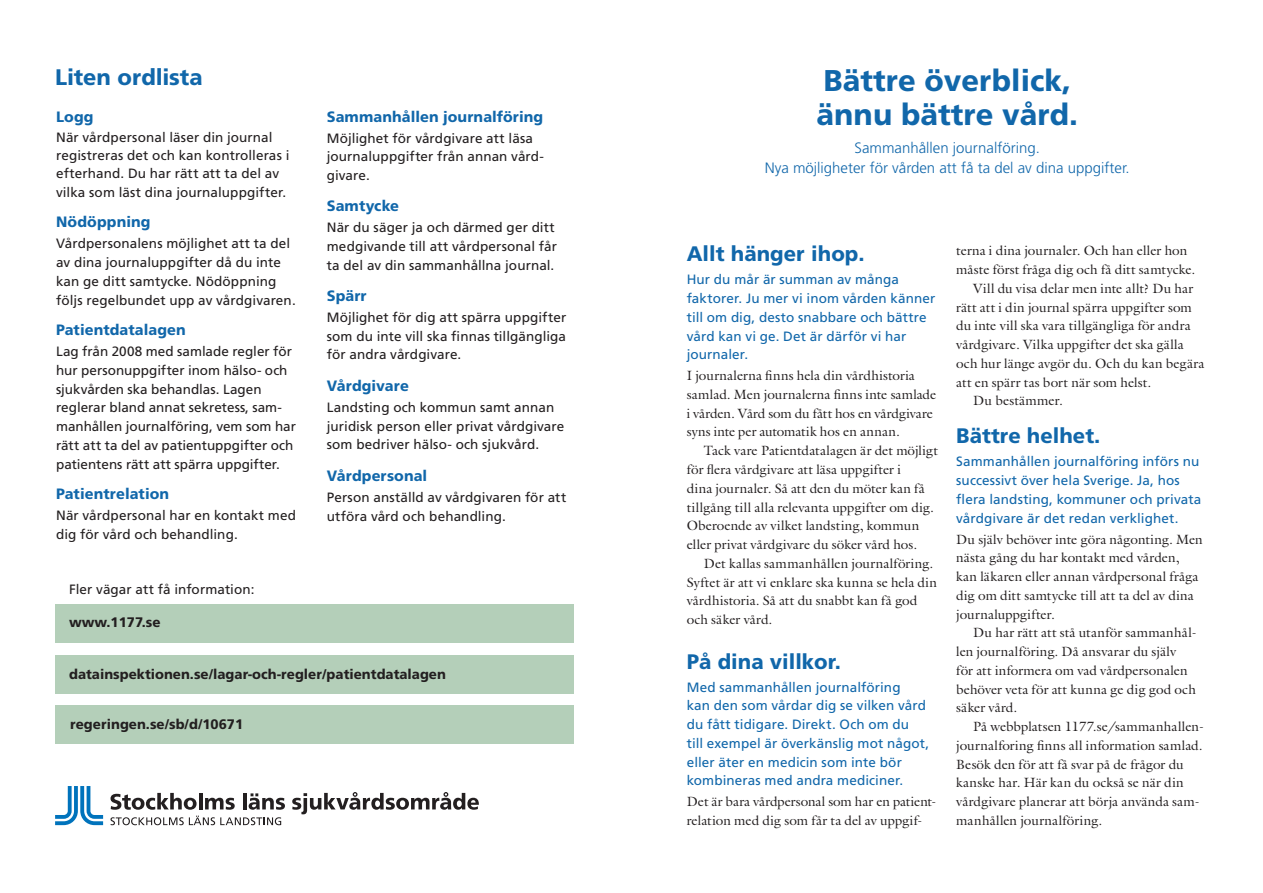
<style>
.page{position:relative;width:1263px;height:893px;background:#fff}
.page>*{position:absolute;margin:0;border:0;box-sizing:border-box;transform-origin:0 0}
.t1{font:800 30px/34.5px "Frutiger SLLOTF";color:#1167aa}
.t2{font:800 22.5px "Frutiger SLLOTF";letter-spacing:-.005em;color:#1167aa}
.Rubrik1{font:800 21px "Frutiger SLLOTF";color:#1167aa}
.Ordlista{font:800 15px "Frutiger SLLOTF";letter-spacing:.005em;color:#1167aa}
.t3{font:300 15px/19.5px "Frutiger SLLOTF";color:#1167aa;text-align:center}
.t4{font:800 13.8px "Frutiger SLLOTF";color:#231f20}
.Ingress1{font:13.5px/18.8px "Frutiger SLLOTF";letter-spacing:.005em;color:#231f20}
.Bröd_indrag{font:13.5px/18.8px "Galliard Std";letter-spacing:.005em;color:#231f20}
.Bröd1{font:13.5px/18.8px "Galliard Std";letter-spacing:.005em;color:#231f20}
.Ingress1-2{font:13.5px/18.8px "Frutiger SLLOTF";letter-spacing:.005em;color:#1167aa}
.Ingress{font:13.5px "Frutiger SLLOTF";letter-spacing:.005em;color:#231f20}
</style>
<div class="page">
<div style="left:55px;top:605px;width:519px;height:38px;background:#b4cfb9"></div>
<div style="left:55px;top:656px;width:519px;height:38px;background:#b4cfb9"></div>
<div style="left:55px;top:706px;width:519px;height:38px;background:#b4cfb9"></div>
<svg style="left:55px;top:786px;width:48px;height:39px"></svg>
<svg style="left:111px;top:793px;width:86px;height:17px"></svg>
<hr style="left:199px;top:793px;width:3px;height:16px;background:#231f20">
<svg style="left:205px;top:798px;width:30px;height:12px"></svg>
<hr style="left:243px;top:793px;width:3px;height:16px;background:#231f20">
<svg style="left:249px;top:793px;width:36px;height:17px"></svg>
<svg style="left:292px;top:792px;width:187px;height:22px"></svg>
<svg style="left:110px;top:816px;width:171px;height:9px"></svg>
<p class="t2" style="left:55px;top:64px;width:149px">Liten ordlista</p>
<p class="Ordlista" style="left:56px;top:108px;width:39px">Logg</p>
<p class="Ingress1" style="left:56px;top:128px;width:235px;line-height:18.3px">När vårdpersonal läser din journal registreras det och kan kontrolleras i efterhand. Du har rätt att ta del av vilka som läst dina journaluppgifter.</p>
<p class="Ordlista" style="left:56px;top:213px;width:96px">Nödöppning</p>
<p class="Ingress1" style="left:56px;top:234px;width:241px">Vårdpersonalens möjlighet att ta del av dina journaluppgifter då du inte kan ge ditt samtycke. Nödöppning följs regelbundet upp av vårdgivaren.</p>
<p class="Ordlista" style="left:56px;top:321px;width:131px">Patientdatalagen</p>
<p class="Ingress1" style="left:56px;top:342px;width:241px">Lag från 2008 med samlade regler för hur personuppgifter inom hälso- och sjukvården ska behandlas. Lagen reglerar bland annat sekretess, sam&shy;manhållen journalföring, vem som har rätt att ta del av patientuppgifter och patientens rätt att spärra uppgifter.</p>
<p class="Ordlista" style="left:56px;top:485px;width:115px">Patientrelation</p>
<p class="Ingress1" style="left:56px;top:506px;width:241px">När vårdpersonal har en kontakt med dig för vård och behandling.</p>
<p class="Ingress" style="left:69px;top:581px;width:187px">Fler vägar att få information:</p>
<p class="t4" style="left:69px;top:614px;width:93px">www.1177.se</p>
<p class="Ordlista" style="left:327px;top:108px;width:218px">Sammanhållen journalföring</p>
<p class="Ingress1" style="left:327px;top:128px;width:218px">Möjlighet för vårdgivare att läsa journaluppgifter från annan vård&shy;givare.</p>
<p class="Ordlista" style="left:327px;top:197px;width:74px">Samtycke</p>
<p class="Ingress1" style="left:327px;top:218px;width:232px">När du säger ja och därmed ger ditt medgivande till att vårdpersonal får ta del av din sammanhållna journal.</p>
<p class="Ordlista" style="left:327px;top:287px;width:42px">Spärr</p>
<p class="Ingress1" style="left:327px;top:308px;width:241px;text-align:justify">Möjlighet för dig att spärra uppgifter som du inte vill ska finnas tillgängliga för andra vårdgivare.</p>
<p class="Ordlista" style="left:327px;top:377px;width:84px">Vårdgivare</p>
<p class="Ingress1" style="left:327px;top:398px;width:239px">Landsting och kommun samt annan juridisk person eller privat vårdgivare som bedriver hälso- och sjukvård.</p>
<p class="Ordlista" style="left:327px;top:467px;width:102px">Vårdpersonal</p>
<p class="Ingress1" style="left:327px;top:488px;width:241px">Person anställd av vårdgivaren för att utföra vård och behandling.</p>
<p class="t4" style="left:69px;top:666px;width:378px">datainspektionen.se/lagar-och-regler/patientdatalagen</p>
<p class="t4" style="left:70px;top:716px;width:174px">regeringen.se/sb/d/10671</p>
<p class="t1" style="left:817px;top:62px;width:263px">Bättre överblick, ännu bättre vård.</p>
<p class="t3" style="left:765px;top:138px;width:367px">Sammanhållen journalföring.<br>Nya möjligheter för vården att få ta del av dina uppgifter.</p>
<p class="Rubrik1" style="left:687px;top:241px;width:179px">Allt hänger ihop.</p>
<p class="Ingress1-2" style="left:687px;top:270px;width:250px">Hur du mår är summan av många faktorer. Ju mer vi inom vården känner till om dig, desto snabbare och bättre vård kan vi ge. Det är därför vi har journaler.</p>
<p class="Bröd1" style="left:687px;top:366px;width:251px">I journalerna finns hela din vårdhistoria samlad. Men journalerna finns inte samlade i vården. Vård som du fått hos en vårdgivare syns inte per automatik hos en annan.</p>
<p class="Bröd_indrag" style="left:687px;top:441px;width:253px;text-indent:17px">Tack vare Patientdatalagen är det möjligt för flera vårdgivare att läsa uppgifter i<br>dina journaler. Så att den du möter kan få tillgång till alla relevanta uppgifter om dig.<br>Oberoende av vilket landsting, kommun eller privat vårdgivare du söker vård hos.</p>
<p class="Bröd_indrag" style="left:687px;top:554px;width:252px;text-indent:17px">Det kallas sammanhållen journalföring.<br>Syftet är att vi enklare ska kunna se hela din vårdhistoria. Så att du snabbt kan få god och säker vård.</p>
<p class="Rubrik1" style="left:687px;top:649px;width:156px">På dina villkor.</p>
<p class="Ingress1-2" style="left:687px;top:677px;width:244px">Med sammanhållen journalföring<br>kan den som vårdar dig se vilken vård du fått tidigare. Direkt. Och om du<br>till exempel är överkänslig mot något, eller äter en medicin som inte bör kombineras med andra mediciner.</p>
<p class="Bröd1" style="left:687px;top:792px;width:251px">Det är bara vårdpersonal som har en patient&shy;relation med dig som får ta del av uppgif-</p>
<p class="Bröd1" style="left:956px;top:241px;width:241px">terna i dina journaler. Och han eller hon måste först fråga dig och få ditt samtycke.</p>
<p class="Bröd_indrag" style="left:956px;top:279px;width:250px;text-indent:17px">Vill du visa delar men inte allt? Du har rätt att i din journal spärra uppgifter som du inte vill ska vara tillgängliga för andra vårdgivare. Vilka uppgifter det ska gälla och hur länge avgör du. Och du kan begära att en spärr tas bort när som helst.</p>
<p class="Bröd_indrag" style="left:973px;top:391px;width:91px">Du bestämmer.</p>
<p class="Rubrik1" style="left:956px;top:424px;width:146px">Bättre helhet.</p>
<p class="Ingress1-2" style="left:956px;top:452px;width:247px">Sammanhållen journalföring införs nu successivt över hela Sverige. Ja, hos flera landsting, kommuner och privata vårdgivare är det redan verklighet.</p>
<p class="Bröd1" style="left:956px;top:529px;width:248px">Du själv behöver inte göra någonting. Men nästa gång du har kontakt med vården, kan läkaren eller annan vårdpersonal fråga dig om ditt samtycke till att ta del av dina journaluppgifter.</p>
<p class="Bröd_indrag" style="left:956px;top:623px;width:242px;text-indent:17px">Du har rätt att stå utanför sammanhål&shy;len journalföring. Då ansvarar du själv<br>för att informera om vad vårdpersonalen behöver veta för att kunna ge dig god och säker vård.</p>
<p class="Bröd_indrag" style="left:956px;top:717px;width:248px;text-indent:17px">På webbplatsen 1177.se/sammanhallen&shy;journalforing finns all information samlad.<br>Besök den för att få svar på de frågor du kanske har. Här kan du också se när din vårdgivare planerar att börja använda sam&shy;manhållen journalföring.</p>
</div>
